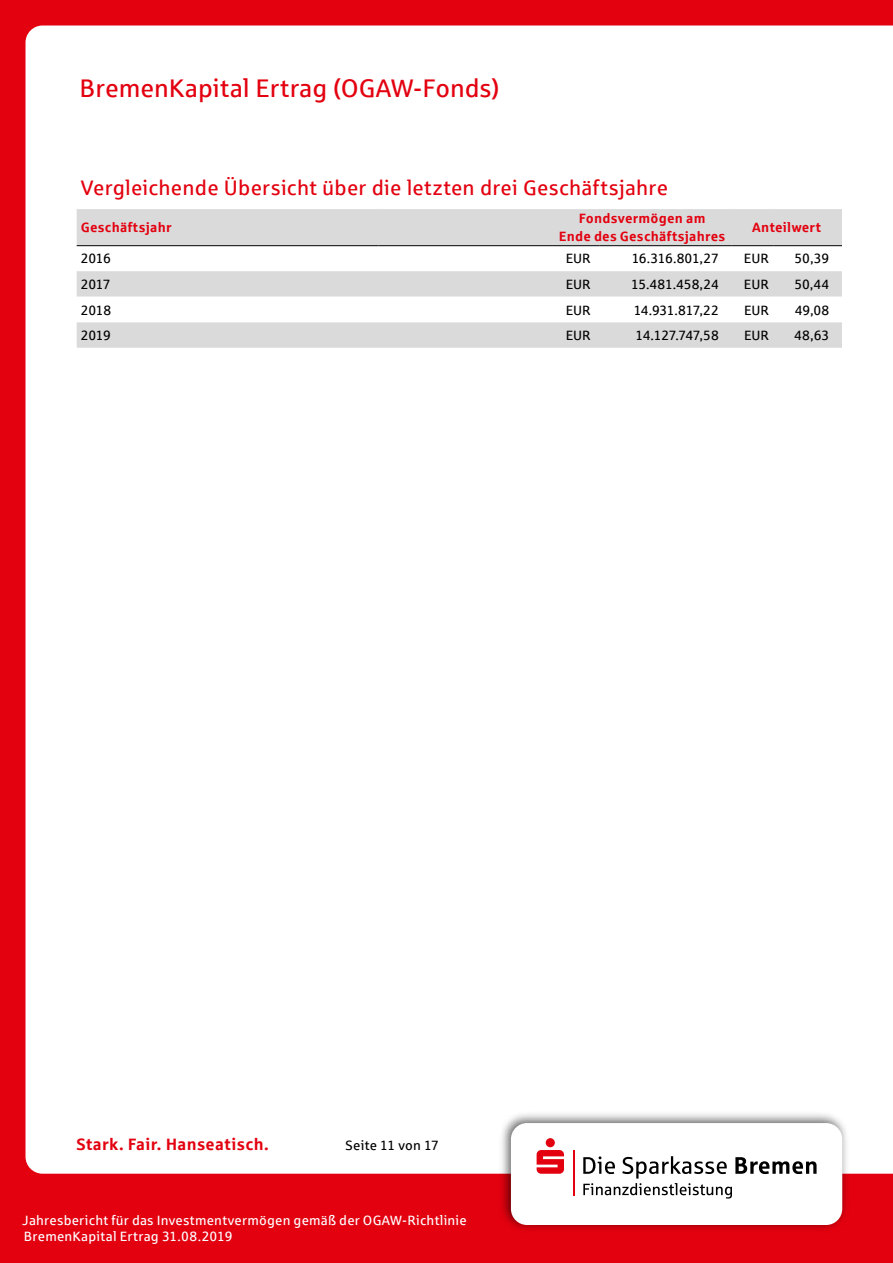
<style>
.page{position:relative;width:893px;height:1263px;background:#e3000f}
.page>*{position:absolute;margin:0;border:0;box-sizing:border-box;transform-origin:0 0}
.t1{font:25.5px "Sparkasse Rg";color:#e3000f}
.t2{font:21px "Sparkasse Rg";letter-spacing:.01em;color:#e3000f}
.t3{font:700 16.5px "Sparkasse Rg";letter-spacing:.015em;color:#e3000f}
.t4{font:13.5px/16.2px "Sparkasse Rg";letter-spacing:.015em;color:#fff}
.t5{font:13.5px "Sparkasse Rg";letter-spacing:-.01em;color:#000}
.t6{font:700 13.5px/18px "Sparkasse Rg";letter-spacing:.015em;color:#e3000f;text-align:center}
.t7{font:13.5px "Sparkasse Rg";letter-spacing:-.035em;color:#000}
.t8{font:13.5px "Sparkasse Rg";letter-spacing:-.03em;color:#000}
.t9{font:13.5px "Sparkasse Rg";letter-spacing:.015em;color:#000}
</style>
<div class="page">
<div style="left:26px;top:26px;width:867px;height:1148px;background:#fff"></div>
<img style="left:496px;top:1108px;width:357px;height:121px">
<div style="left:511px;top:1123px;width:331px;height:102px;background:#fff;border-radius:16px"></div>
<div style="left:546px;top:1138px;width:9px;height:9px;background:#e3000f;border-radius:50%"></div>
<svg style="left:537px;top:1150px;width:27px;height:24px"></svg>
<svg style="left:583px;top:1156px;width:233px;height:42px"></svg>
<hr style="left:573px;top:1150px;width:2px;height:45px;background:#e3000f">
<svg style="left:77px;top:209px;width:765px;height:139px;background:#e2e2e2"></svg>
<div style="left:77px;top:297px;width:765px;height:25px;background:#fff"></div>
<hr style="left:77px;top:208px;width:302px;height:1px;background:#fff">
<hr style="left:379px;top:208px;width:174px;height:1px;background:#fff">
<hr style="left:553px;top:208px;width:47px;height:1px;background:#fff">
<hr style="left:600px;top:208px;width:123px;height:1px;background:#fff">
<hr style="left:731px;top:208px;width:43px;height:1px;background:#fff">
<hr style="left:774px;top:208px;width:68px;height:1px;background:#fff">
<hr style="left:77px;top:245px;width:302px;height:1px;background:#000">
<hr style="left:379px;top:245px;width:174px;height:1px;background:#000">
<hr style="left:553px;top:245px;width:47px;height:1px;background:#000">
<hr style="left:600px;top:245px;width:123px;height:1px;background:#000">
<hr style="left:731px;top:245px;width:43px;height:1px;background:#000">
<hr style="left:774px;top:245px;width:68px;height:1px;background:#000">
<h1 class="t1" style="left:80px;top:72px;width:421px">BremenKapital Ertrag (OGAW-Fonds)</h1>
<h2 class="t2" style="left:81px;top:175px;width:589px">Vergleichende Übersicht über die letzten drei Geschäftsjahre</h2>
<p class="t6" style="left:81px;top:218px;width:92px">Geschäftsjahr</p>
<p class="t6" style="left:559px;top:209px;width:168px">Fondsvermögen am<br>Ende des Geschäftsjahres</p>
<p class="t6" style="left:752px;top:218px;width:70px">Anteilwert</p>
<p class="t5" style="left:81px;top:250px;width:31px">2016</p>
<p class="t5" style="left:566px;top:250px;width:27px">EUR</p>
<p class="t7" style="left:632px;top:250px;width:89px">16.316.801,27</p>
<p class="t5" style="left:744px;top:250px;width:27px">EUR</p>
<p class="t5" style="left:795px;top:250px;width:36px">50,39</p>
<p class="t5" style="left:81px;top:276px;width:31px">2017</p>
<p class="t5" style="left:566px;top:276px;width:27px">EUR</p>
<p class="t5" style="left:631px;top:276px;width:89px">15.481.458,24</p>
<p class="t5" style="left:744px;top:276px;width:27px">EUR</p>
<p class="t5" style="left:794px;top:276px;width:36px">50,44</p>
<p class="t5" style="left:81px;top:301px;width:32px">2018</p>
<p class="t5" style="left:566px;top:301px;width:27px">EUR</p>
<p class="t8" style="left:634px;top:301px;width:87px">14.931.817,22</p>
<p class="t5" style="left:744px;top:301px;width:27px">EUR</p>
<p class="t5" style="left:795px;top:301px;width:36px">49,08</p>
<p class="t5" style="left:81px;top:327px;width:31px">2019</p>
<p class="t5" style="left:566px;top:327px;width:27px">EUR</p>
<p class="t5" style="left:635px;top:327px;width:85px">14.127.747,58</p>
<p class="t5" style="left:744px;top:327px;width:27px">EUR</p>
<p class="t5" style="left:794px;top:327px;width:36px">48,63</p>
<p class="t3" style="left:76px;top:1133px;width:194px">Stark. Fair. Hanseatisch.</p>
<p class="t9" style="left:346px;top:1137px;width:95px">Seite 11 von 17</p>
<p class="t4" style="left:22px;top:1212px;width:446px">Jahresbericht für das Investmentvermögen gemäß der OGAW-Richtlinie<br>BremenKapital Ertrag 31.08.2019</p>
</div>
